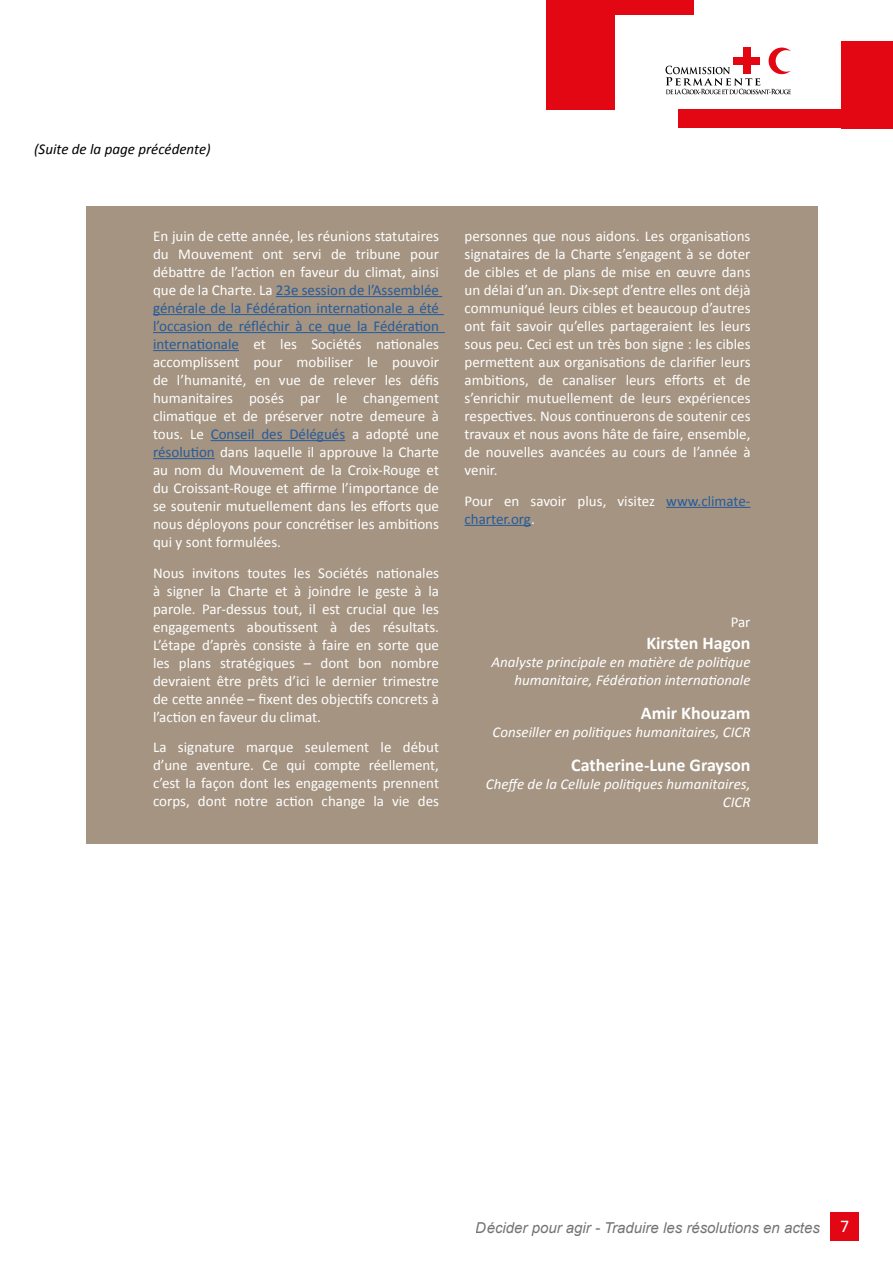
<style>
.page{position:relative;width:893px;height:1263px;background:#fff}
.page>*{position:absolute;margin:0;border:0;box-sizing:border-box;transform-origin:0 0}
.t1{font:700 18px "Calibri";color:#fff}
.t2{font:15px/18px "Calibri";color:#fff;text-align:justify}
.t3{font:italic 15px/18px "Calibri";color:#fff;text-align:right}
.t4{font:italic 15px "Arial";color:#000}
.t5{font:italic 15px "Calibri";color:#000}
.s1{color:#275b9b}
.s2{font-family:"Calibri";font-style:normal;font-size:18px;color:#fff}
</style>
<div class="page">
<div style="left:831px;top:1212px;width:28px;height:28px;background:#e30613"></div>
<div style="left:86px;top:206px;width:732px;height:638px;background:#a49481"></div>
<div style="left:546px;top:0;width:68px;height:110px;background:#e30613"></div>
<div style="left:546px;top:0;width:148px;height:15px;background:#e30613"></div>
<div style="left:842px;top:41px;width:51px;height:87px;background:#e30613"></div>
<div style="left:678px;top:110px;width:189px;height:18px;background:#e30613"></div>
<div style="left:743px;top:47px;width:8px;height:27px;background:#e30613"></div>
<svg style="left:665px;top:48px;width:126px;height:46px"></svg>
<hr style="left:276px;top:296px;width:166px;height:1px;background:#275b9b">
<hr style="left:153px;top:314px;width:291px;height:1px;background:#275b9b">
<hr style="left:153px;top:332px;width:292px;height:1px;background:#275b9b">
<hr style="left:153px;top:350px;width:86px;height:1px;background:#275b9b">
<hr style="left:211px;top:440px;width:134px;height:1px;background:#275b9b">
<hr style="left:153px;top:458px;width:62px;height:1px;background:#275b9b">
<hr style="left:666px;top:507px;width:84px;height:1px;background:#275b9b">
<hr style="left:465px;top:525px;width:66px;height:1px;background:#275b9b">
<p class="t5" style="left:34px;top:139px;width:178px">(Suite de la page précédente)</p>
<p class="t2" style="left:153px;top:226px;width:287px">En juin de cette année, les réunions statutaires du Mouvement ont servi de tribune pour débattre de l’action en faveur du climat, ainsi que de la Charte. La <span class="s1">23e session de l’Assemblée générale de la Fédération internationale a été l’occasion de réfléchir à ce que la Fédération internationale</span> et les Sociétés nationales accomplissent pour mobiliser le pouvoir de l’humanité, en vue de relever les défis humanitaires posés par le changement climatique et de préserver notre demeure à tous. Le <span class="s1">Conseil des Délégués</span> a adopté une <span class="s1">résolution</span> dans laquelle il approuve la Charte au nom du Mouvement de la Croix-Rouge et du Croissant-Rouge et affirme l’importance de se soutenir mutuellement dans les efforts que nous déployons pour concrétiser les ambitions qui y sont formulées.</p>
<p class="t2" style="left:153px;top:563px;width:287px">Nous invitons toutes les Sociétés nationales à signer la Charte et à joindre le geste à la parole. Par-dessus tout, il est crucial que les engagements aboutissent à des résultats.<br>L’étape d’après consiste à faire en sorte que les plans stratégiques – dont bon nombre devraient être prêts d’ici le dernier trimestre de cette année – fixent des objectifs concrets à l’action en faveur du climat.</p>
<p class="t2" style="left:153px;top:738px;width:287px">La signature marque seulement le début d’une aventure. Ce qui compte réellement, c’est la façon dont les engagements prennent corps, dont notre action change la vie des</p>
<p class="t2" style="left:465px;top:226px;width:287px">personnes que nous aidons. Les organisations signataires de la Charte s’engagent à se doter de cibles et de plans de mise en œuvre dans un délai d’un an. Dix-sept d’entre elles ont déjà communiqué leurs cibles et beaucoup d’autres ont fait savoir qu’elles partageraient les leurs sous peu. Ceci est un très bon signe : les cibles permettent aux organisations de clarifier leurs ambitions, de canaliser leurs efforts et de s’enrichir mutuellement de leurs expériences respectives. Nous continuerons de soutenir ces travaux et nous avons hâte de faire, ensemble, de nouvelles avancées au cours de l’année à venir.</p>
<p class="t2" style="left:465px;top:491px;width:287px">Pour en savoir plus, visitez <span class="s1">www.climate&shy;charter.org</span>.</p>
<p class="t2" style="left:731px;top:612px;width:21px">Par</p>
<p class="t1" style="left:646px;top:630px;width:106px">Kirsten Hagon</p>
<p class="t3" style="left:491px;top:652px;width:261px">Analyste principale en matière de politique humanitaire, Fédération internationale</p>
<p class="t1" style="left:641px;top:700px;width:111px">Amir Khouzam</p>
<p class="t3" style="left:492px;top:722px;width:260px">Conseiller en politiques humanitaires, CICR</p>
<p class="t1" style="left:571px;top:753px;width:181px">Catherine-Lune Grayson</p>
<p class="t3" style="left:486px;top:775px;width:266px">Cheffe de la Cellule politiques humanitaires,<br>CICR</p>
<p class="t4" style="left:476px;top:1217px;width:375px">Décider pour agir - Traduire les résolutions en actes <span class="s2">7</span></p>
</div>
